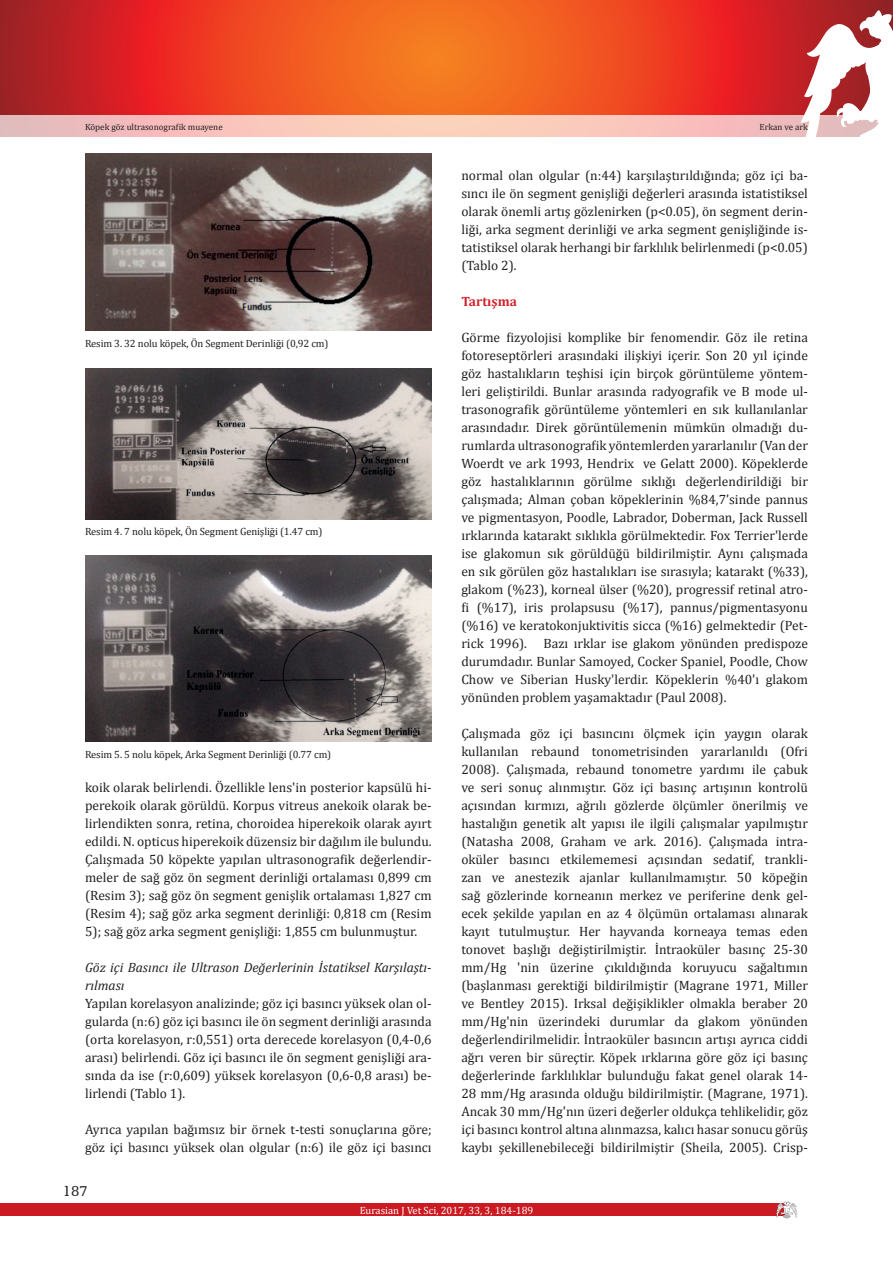
<style>
.page{position:relative;width:893px;height:1263px;background:#fff}
.page>*{position:absolute;margin:0;border:0;box-sizing:border-box;transform-origin:0 0}
.t1{font:15px "Humanist Slabserif 712 BT";color:#231f20}
.t2{font:13.5px/18px "Cambria";color:#231f20;text-align:justify}
.t3{font:italic 13.5px/18px "Cambria";color:#231f20}
.t4{font:700 13.5px "Cambria";color:#d1232a}
.t5{font:10.5px "Cambria";letter-spacing:-.01em;color:#231f20}
.t6{font:10.5px "Cambria";color:#fff}
.t7{font:9px "Cambria";color:#231f20}
</style>
<div class="page">
<svg style="left:0;top:0;width:893px;height:115px"></svg>
<div style="left:0;top:1203px;width:787px;height:13px;background:#cb1a21"></div>
<svg style="left:776px;top:1201px;width:21px;height:17px"></svg>
<svg style="left:800px;top:10px;width:93px;height:127px"></svg>
<svg style="left:0;top:115px;width:893px;height:21px"></svg>
<img style="left:85px;top:153px;width:347px;height:178px">
<img style="left:85px;top:368px;width:347px;height:152px">
<img style="left:85px;top:555px;width:347px;height:187px">
<p class="t7" style="left:85px;top:121px;width:139px">Köpek göz ultrasonografik muayene</p>
<p class="t7" style="left:759px;top:121px;width:50px">Erkan ve ark</p>
<p class="t5" style="left:85px;top:337px;width:245px">Resim 3. 32 nolu köpek, Ön Segment Derinliği (0,92 cm)</p>
<p class="t5" style="left:85px;top:526px;width:239px">Resim 4. 7 nolu köpek, Ön Segment Genişliği (1.47 cm)</p>
<p class="t5" style="left:85px;top:748px;width:248px">Resim 5. 5 nolu köpek, Arka Segment Derinliği (0.77 cm)</p>
<p class="t2" style="left:85px;top:778px;width:348px">koik olarak belirlendi. Özellikle lens'in posterior kapsülü hi&shy;perekoik olarak görüldü. Korpus vitreus anekoik olarak be&shy;lirlendikten sonra, retina, choroidea hiperekoik olarak ayırt edildi. N. opticus hiperekoik düzensiz bir dağılım ile bulundu.<br>Çalışmada 50 köpekte yapılan ultrasonografik değerlendir&shy;meler de sağ göz ön segment derinliği ortalaması 0,899 cm (Resim 3); sağ göz ön segment genişlik ortalaması 1,827 cm (Resim 4); sağ göz arka segment derinliği: 0,818 cm (Resim 5); sağ göz arka segment genişliği: 1,855 cm bulunmuştur.</p>
<p class="t3" style="left:85px;top:958px;width:348px">Göz içi Basıncı ile Ultrason Değerlerinin İstatiksel Karşılaştı&shy;rılması</p>
<p class="t2" style="left:85px;top:994px;width:348px">Yapılan korelasyon analizinde; göz içi basıncı yüksek olan ol&shy;gularda (n:6) göz içi basıncı ile ön segment derinliği arasında (orta korelasyon, r:0,551) orta derecede korelasyon (0,4-0,6 arası) belirlendi. Göz içi basıncı ile ön segment genişliği ara&shy;sında da ise (r:0,609) yüksek korelasyon (0,6-0,8 arası) be&shy;lirlendi (Tablo 1).</p>
<p class="t2" style="left:85px;top:1120px;width:348px">Ayrıca yapılan bağımsız bir örnek t-testi sonuçlarına göre; göz içi basıncı yüksek olan olgular (n:6) ile göz içi basıncı</p>
<p class="t1" style="left:63px;top:1181px;width:27px">187</p>
<p class="t2" style="left:461px;top:166px;width:348px">normal olan olgular (n:44) karşılaştırıldığında; göz içi ba&shy;sıncı ile ön segment genişliği değerleri arasında istatistiksel olarak önemli artış gözlenirken (p&lt;0.05), ön segment derin&shy;liği, arka segment derinliği ve arka segment genişliğinde is&shy;tatistiksel olarak herhangi bir farklılık belirlenmedi (p&lt;0.05) (Tablo 2).</p>
<p class="t4" style="left:461px;top:292px;width:57px">Tartışma</p>
<p class="t2" style="left:461px;top:328px;width:348px">Görme fizyolojisi komplike bir fenomendir. Göz ile retina fotoreseptörleri arasındaki ilişkiyi içerir. Son 20 yıl içinde göz hastalıkların teşhisi için birçok görüntüleme yöntem&shy;leri geliştirildi. Bunlar arasında radyografik ve B mode ul&shy;trasonografik görüntüleme yöntemleri en sık kullanılanlar arasındadır. Direk görüntülemenin mümkün olmadığı du&shy;rumlarda ultrasonografik yöntemlerden yararlanılır (Van der Woerdt ve ark 1993, Hendrix ve Gelatt 2000). Köpeklerde göz hastalıklarının görülme sıklığı değerlendirildiği bir çalışmada; Alman çoban köpeklerinin %84,7’sinde pannus ve pigmentasyon, Poodle, Labrador, Doberman, Jack Russell ırklarında katarakt sıklıkla görülmektedir. Fox Terrier'lerde ise glakomun sık görüldüğü bildirilmiştir. Aynı çalışmada en sık görülen göz hastalıkları ise sırasıyla; katarakt (%33), glakom (%23), korneal ülser (%20), progressif retinal atro&shy;fi (%17), iris prolapsusu (%17), pannus/pigmentasyonu (%16) ve keratokonjuktivitis sicca (%16) gelmektedir (Pet&shy;rick 1996). Bazı ırklar ise glakom yönünden predispoze durumdadır. Bunlar Samoyed, Cocker Spaniel, Poodle, Chow Chow ve Siberian Husky'lerdir. Köpeklerin %40'ı glakom yönünden problem yaşamaktadır (Paul 2008).</p>
<p class="t2" style="left:461px;top:724px;width:348px">Çalışmada göz içi basıncını ölçmek için yaygın olarak kullanılan rebaund tonometrisinden yararlanıldı (Ofri 2008). Çalışmada, rebaund tonometre yardımı ile çabuk ve seri sonuç alınmıştır. Göz içi basınç artışının kontrolü açısından kırmızı, ağrılı gözlerde ölçümler önerilmiş ve hastalığın genetik alt yapısı ile ilgili çalışmalar yapılmıştır (Natasha 2008, Graham ve ark. 2016). Çalışmada intra&shy;oküler basıncı etkilememesi açısından sedatif, trankli&shy;zan ve anestezik ajanlar kullanılmamıştır. 50 köpeğin sağ gözlerinde korneanın merkez ve periferine denk gel&shy;ecek şekilde yapılan en az 4 ölçümün ortalaması alınarak kayıt tutulmuştur. Her hayvanda korneaya temas eden tonovet başlığı değiştirilmiştir. İntraoküler basınç 25-30 mm/Hg 'nin üzerine çıkıldığında koruyucu sağaltımın (başlanması gerektiği bildirilmiştir (Magrane 1971, Miller ve Bentley 2015). Irksal değişiklikler olmakla beraber 20 mm/Hg'nin üzerindeki durumlar da glakom yönünden değerlendirilmelidir. İntraoküler basıncın artışı ayrıca ciddi ağrı veren bir süreçtir. Köpek ırklarına göre göz içi basınç değerlerinde farklılıklar bulunduğu fakat genel olarak 14- 28 mm/Hg arasında olduğu bildirilmiştir. (Magrane, 1971).<br>Ancak 30 mm/Hg'nın üzeri değerler oldukça tehlikelidir, göz içi basıncı kontrol altına alınmazsa, kalıcı hasar sonucu görüş kaybı şekillenebileceği bildirilmiştir (Sheila, 2005). Crisp-</p>
<p class="t6" style="left:360px;top:1204px;width:175px">Eurasian J Vet Sci, 2017, 33, 3, 184-189</p>
</div>
